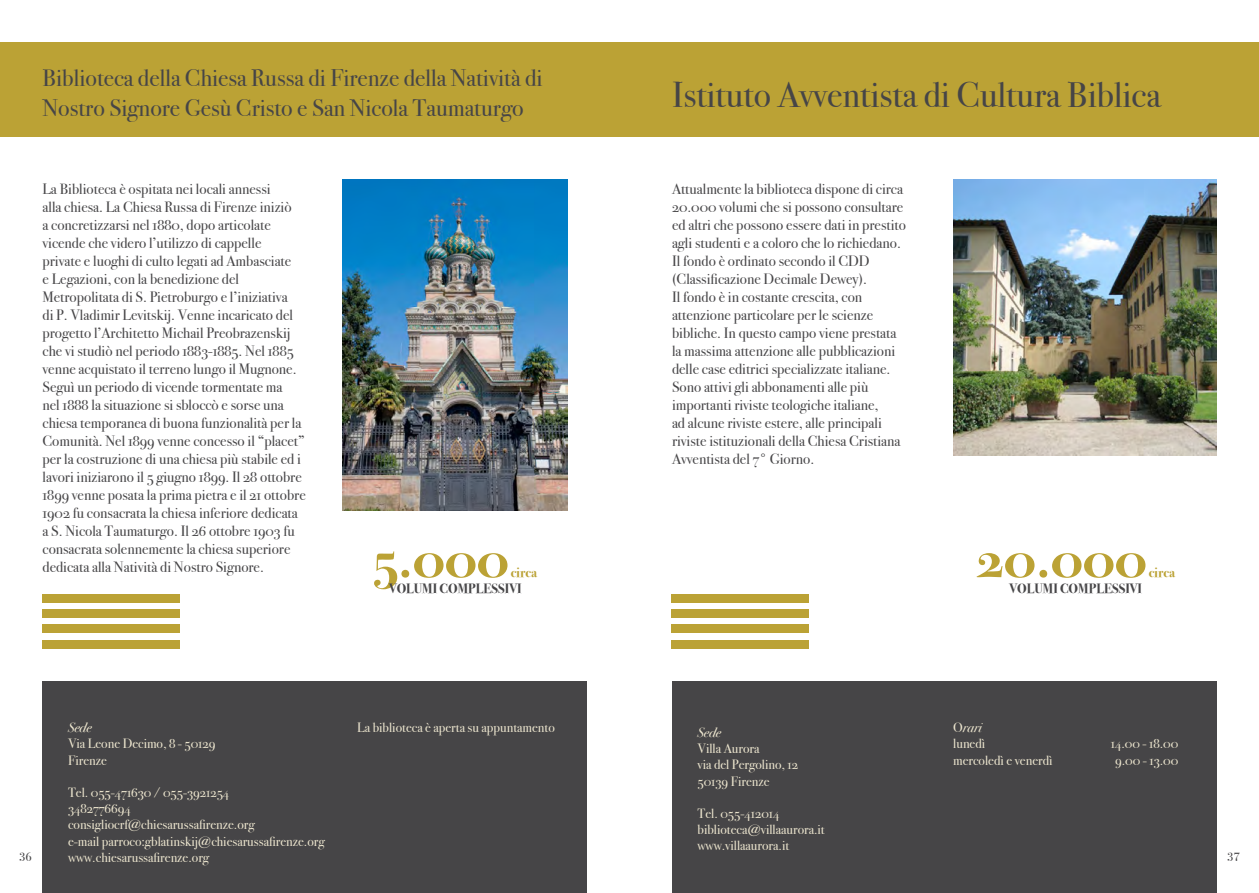
<style>
.page{position:relative;width:1259px;height:893px;background:#fff}
.page>*{position:absolute;margin:0;border:0;box-sizing:border-box;transform-origin:0 0}
.t1{font:700 54px "Bodoni Svty Two OSITCTT";color:#bba235}
.t2{font:36px "Bodoni Svty Two OSITCTT";color:#464547}
.t3{font:24px/30px "Bodoni Svty Two OSITCTT";color:#464547}
.t4{font:15px/18px "Bodoni Svty Two OSITCTT";color:#464547}
.t5{font:13.5px/16.2px "Bodoni Svty Two OSITCTT";color:#ede6cf}
.t6{font:700 13.5px "Bodoni Svty Two OSITCTT";color:#464547}
.t7{font:700 13.5px "Bodoni Svty Two OSITCTT";color:#bba235}
.t8{font:italic 13.5px "Bodoni Svty Two OSITCTT";color:#ede6cf}
.t9{font:12px "Bodoni Svty Two ITCTT";color:#464547}
.s1{font-style:italic}
</style>
<div class="page">
<div style="left:43px;top:682px;width:544px;height:211px;background:#464547"></div>
<div style="left:0;top:43px;width:1259px;height:94px;background:#bba235"></div>
<div style="left:43px;top:594px;width:137px;height:9px;background:#bba235"></div>
<div style="left:43px;top:624px;width:137px;height:9px;background:#bba235"></div>
<div style="left:43px;top:609px;width:137px;height:9px;background:#bba235"></div>
<div style="left:43px;top:639px;width:137px;height:9px;background:#bba235"></div>
<img style="left:343px;top:180px;width:225px;height:330px">
<div style="left:672px;top:682px;width:544px;height:211px;background:#464547"></div>
<div style="left:671px;top:594px;width:138px;height:9px;background:#bba235"></div>
<div style="left:671px;top:624px;width:138px;height:9px;background:#bba235"></div>
<div style="left:671px;top:609px;width:138px;height:9px;background:#bba235"></div>
<div style="left:671px;top:639px;width:138px;height:9px;background:#bba235"></div>
<img style="left:953px;top:180px;width:263px;height:275px">
<h3 class="t3" style="left:43px;top:63px;width:501px">Biblioteca della Chiesa Russa di Firenze della Natività di<br>Nostro Signore Gesù Cristo e San Nicola Taumaturgo</h3>
<p class="t4" style="left:43px;top:180px;width:265px">La Biblioteca è ospitata nei locali annessi<br>alla chiesa. La Chiesa Russa di Firenze iniziò<br>a concretizzarsi nel 1880, dopo articolate vicende che videro l’utilizzo di cappelle<br>private e luoghi di culto legati ad Ambasciate<br>e Legazioni, con la benedizione del Metropolitata di S. Pietroburgo e l’iniziativa<br>di P. Vladimir Levitskij. Venne incaricato del progetto l’Architetto Michail Preobrazenskij che vi studiò nel periodo 1883-1885. Nel 1885 venne acquistato il terreno lungo il Mugnone.<br>Seguì un periodo di vicende tormentate ma<br>nel 1888 la situazione si sbloccò e sorse una chiesa temporanea di buona funzionalità per la Comunità. Nel 1899 venne concesso il “placet” per la costruzione di una chiesa più stabile ed i lavori iniziarono il 5 giugno 1899. Il 28 ottobre 1899 venne posata la prima pietra e il 21 ottobre 1902 fu consacrata la chiesa inferiore dedicata a S. Nicola Taumaturgo. Il 26 ottobre 1903 fu consacrata solennemente la chiesa superiore dedicata alla Natività di Nostro Signore.</p>
<h1 class="t1" style="left:374px;top:527px;width:137px">5.000</h1>
<p class="t7" style="left:511px;top:565px;width:28px">circa</p>
<p class="t6" style="left:389px;top:581px;width:134px">VOLUMI COMPLESSIVI</p>
<h2 class="t2" style="left:672px;top:73px;width:490px">Istituto Avventista di Cultura Biblica</h2>
<p class="t4" style="left:672px;top:180px;width:235px">Attualmente la biblioteca dispone di circa 20.000 volumi che si possono consultare ed altri che possono essere dati in prestito agli studenti e a coloro che lo richiedano.<br>Il fondo è ordinato secondo il CDD (Classificazione Decimale Dewey).<br>Il fondo è in costante crescita, con attenzione particolare per le scienze bibliche. In questo campo viene prestata la massima attenzione alle pubblicazioni delle case editrici specializzate italiane.<br>Sono attivi gli abbonamenti alle più importanti riviste teologiche italiane,<br>ad alcune riviste estere, alle principali riviste istituzionali della Chiesa Cristiana Avventista del 7° Giorno.</p>
<h1 class="t1" style="left:976px;top:527px;width:172px">20.000</h1>
<p class="t7" style="left:1148px;top:565px;width:28px">circa</p>
<p class="t6" style="left:1009px;top:581px;width:134px">VOLUMI COMPLESSIVI</p>
<p class="t5" style="left:357px;top:719px;width:199px">La biblioteca è aperta su appuntamento</p>
<p class="t8" style="left:68px;top:719px;width:25px">Sede</p>
<p class="t5" style="left:68px;top:736px;width:149px">Via Leone Decimo, 8 - 50129<br>Firenze</p>
<p class="t5" style="left:68px;top:784px;width:258px">Tel. 055-471630 / 055-3921254<br>3482776694<br>consigliocrf@chiesarussafirenze.org<br>e-mail parroco:gblatinskij@chiesarussafirenze.org www.chiesarussafirenze.org</p>
<p class="t5" style="left:953px;top:720px;width:34px">O<span class="s1">rari </span>lunedì</p>
<p class="t8" style="left:697px;top:724px;width:25px">Sede</p>
<p class="t5" style="left:697px;top:741px;width:102px">Villa Aurora<br>via del Pergolino, 12<br>50139 Firenze</p>
<p class="t5" style="left:697px;top:805px;width:129px">Tel. 055-412014 biblioteca@villaaurora.it www.villaaurora.it</p>
<p class="t5" style="left:1110px;top:736px;width:69px">14.00 - 18.00</p>
<p class="t5" style="left:953px;top:752px;width:101px">mercoledì e venerdì</p>
<p class="t5" style="left:1115px;top:752px;width:65px">9.00 - 13.00</p>
<p class="t9" style="left:19px;top:847px;width:14px">36</p>
<p class="t9" style="left:1227px;top:847px;width:14px">37</p>
</div>
